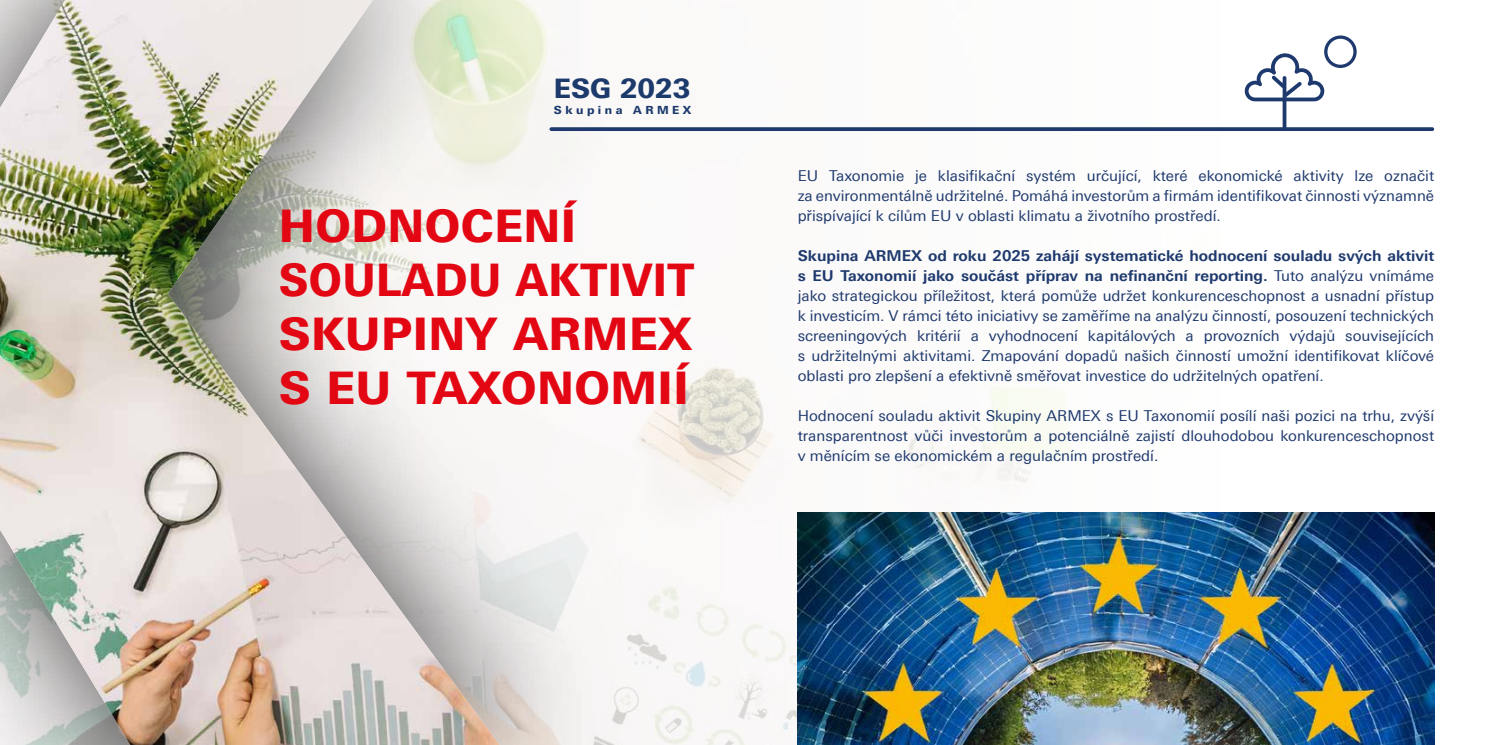
<style>
.page{position:relative;width:1489px;height:745px;background:#fff}
.page>*{position:absolute;margin:0;border:0;box-sizing:border-box;transform-origin:0 0}
.t1{font:800 45px/54px "Univers Next Pro";letter-spacing:.01em;color:#e30613}
.t2{font:800 26.88px "Univers Next Pro";color:#1c3a6c}
.t3{font:15px/20px "Univers Next Pro";color:#1e396d;text-align:justify}
.t4{font:800 11.25px "Univers Next Pro";letter-spacing:.31em;color:#1c3a6c}
.s1{font-weight:700}
</style>
<div class="page">
<img style="left:621px;top:131px;width:450px;height:613px">
<div style="left:0;top:0;width:621px;height:744px;background:#000;opacity:.75"></div>
<img style="left:0;top:0;width:499px;height:744px">
<svg style="left:549px;top:53px;width:884px;height:78px"></svg>
<svg style="left:1323px;top:35px;width:33px;height:33px"></svg>
<img style="left:797px;top:512px;width:636px;height:232px">
<h2 class="t2" style="left:554px;top:72px;width:138px">ESG 2023</h2>
<p class="t4" style="left:554px;top:103px;width:139px">Skupina ARMEX</p>
<h1 class="t1" style="left:279px;top:198px;width:417px">HODNOCENÍ<br>SOULADU AKTIVIT<br>SKUPINY ARMEX<br>S EU TAXONOMIÍ</h1>
<p class="t3" style="left:797px;top:165px;width:638px">EU Taxonomie je klasifikační systém určující, které ekonomické aktivity lze označit za environmentálně udržitelné. Pomáhá investorům a firmám identifikovat činnosti významně přispívající k cílům EU v oblasti klimatu a životního prostředí.</p>
<p class="t3" style="left:797px;top:245px;width:638px"><span class="s1">Skupina ARMEX od roku 2025 zahájí systematické hodnocení souladu svých aktivit s EU Taxonomií jako součást příprav na nefinanční reporting.</span> Tuto analýzu vnímáme jako strategickou příležitost, která pomůže udržet konkurenceschopnost a usnadní přístup k investicím. V rámci této iniciativy se zaměříme na analýzu činností, posouzení technických screeningových kritérií a vyhodnocení kapitálových a provozních výdajů souvisejících s udržitelnými aktivitami. Zmapování dopadů našich činností umožní identifikovat klíčové oblasti pro zlepšení a efektivně směřovat investice do udržitelných opatření.</p>
<p class="t3" style="left:797px;top:405px;width:638px">Hodnocení souladu aktivit Skupiny ARMEX s EU Taxonomií posílí naši pozici na trhu, zvýší transparentnost vůči investorům a potenciálně zajistí dlouhodobou konkurenceschopnost v měnícím se ekonomickém a regulačním prostředí.</p>
</div>
